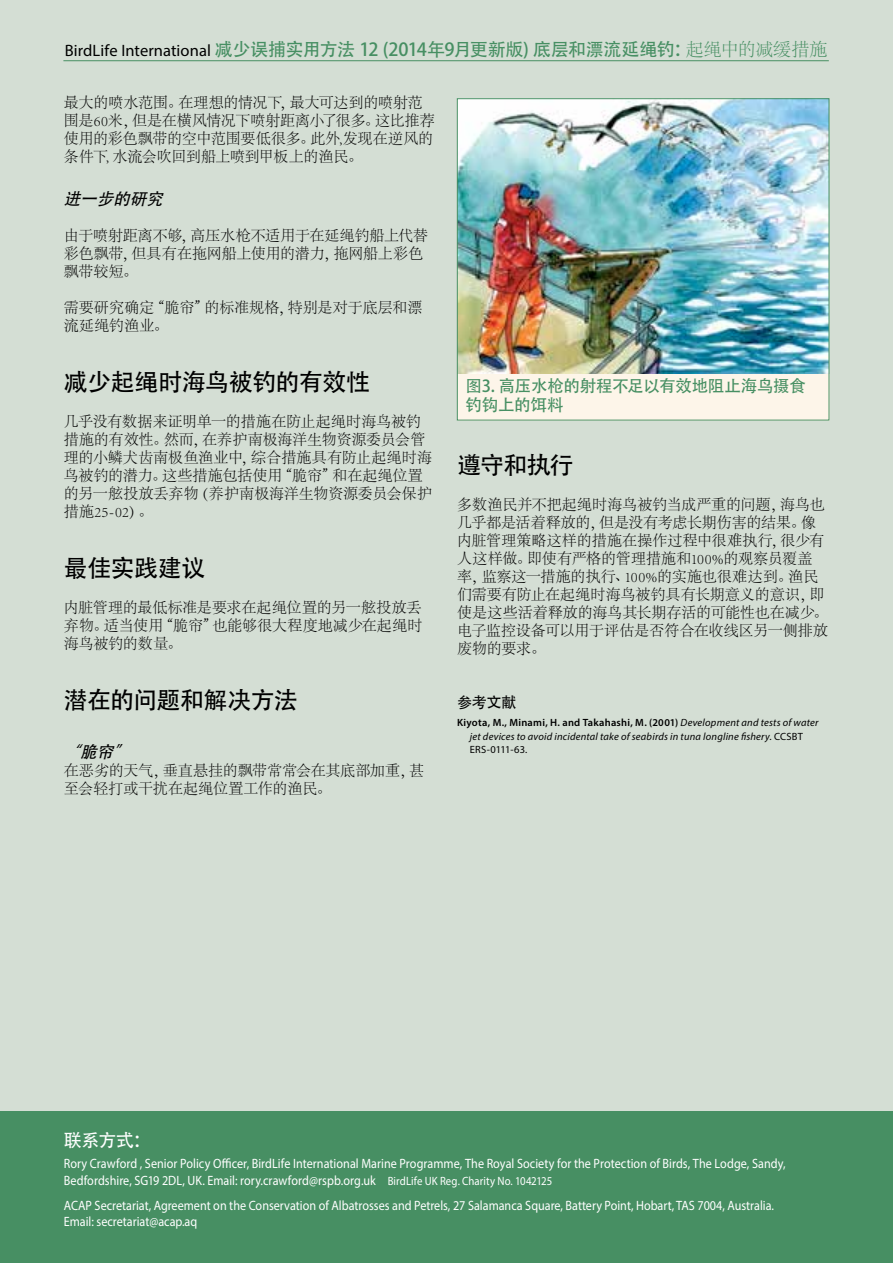
<style>
.page{position:relative;width:893px;height:1263px;background:#fff}
.page>*{position:absolute;margin:0;border:0;box-sizing:border-box;transform-origin:0 0}
.t1{font:24px "Adobe Heiti Std";letter-spacing:-.025em;color:#000}
.t2{font:18px "Adobe Heiti Std";letter-spacing:-.03em;color:#478f63}
.t3{font:18px "Adobe Heiti Std";color:#fff}
.t4{font:16.5px/19.5px "Adobe Heiti Std";letter-spacing:-.02em;color:#478f63}
.t5{font:italic 16.5px "Adobe Heiti Std";color:#000}
.t6{font:300 15px/18px "Adobe Song Std";letter-spacing:-.005em;color:#000}
.t7{font:15px "Adobe Heiti Std";color:#000}
.t8{font:13.5px/16.5px "Myriad Pro";color:#fff;scale:.9 1}
.t9{font:italic 10.5px/13.5px "Myriad Pro";letter-spacing:.02em;color:#000}
.s1{font-family:"Myriad Pro";font-size:16.5px;color:#000}
.s2{font-family:"Adobe Song Std";font-weight:300}
.s3{font-weight:600;font-style:normal}
.s4{font-style:normal}
.s5{font-size:12px}
</style>
<div class="page">
<div style="left:0;top:0;width:893px;height:1167px;background:#d4ded4"></div>
<img style="left:457px;top:98px;width:371px;height:276px">
<div style="left:457px;top:374px;width:372px;height:46px;background:#fdf5e9"></div>
<div style="left:0;top:1111px;width:893px;height:152px;background:#478f63"></div>
<hr style="left:63px;top:60px;width:766px;height:1px;background:#478f63">
<p class="t2" style="left:65px;top:39px;width:764px"><span class="s1">BirdLife International</span> 减少误捕实用方法 12 (2014年9月更新版) 底层和漂流延绳钓：<span class="s2">起绳中的减缓措施</span></p>
<p class="t6" style="left:64px;top:94px;width:373px">最大的喷水范围。在理想的情况下，最大可达到的喷射范围是60米，但是在横风情况下喷射距离小了很多。这比推荐使用的彩色飘带的空中范围要低很多。此外,发现在逆风的条件下, 水流会吹回到船上喷到甲板上的渔民。</p>
<p class="t5" style="left:64px;top:189px;width:105px">进一步的研究</p>
<p class="t6" style="left:64px;top:227px;width:366px">由于喷射距离不够，高压水枪不适用于在延绳钓船上代替彩色飘带，但具有在拖网船上使用的潜力，拖网船上彩色飘带较短。</p>
<p class="t6" style="left:64px;top:299px;width:360px">需要研究确定“脆帘”的标准规格，特别是对于底层和漂流延绳钓渔业。</p>
<h1 class="t1" style="left:64px;top:367px;width:308px">减少起绳时海鸟被钓的有效性</h1>
<p class="t6" style="left:64px;top:413px;width:370px">几乎没有数据来证明单一的措施在防止起绳时海鸟被钓措施的有效性。然而，在养护南极海洋生物资源委员会管理的小鳞犬齿南极鱼渔业中，综合措施具有防止起绳时海鸟被钓的潜力。这些措施包括使用“脆帘”和在起绳位置的另一舷投放丢弃物（养护南极海洋生物资源委员会保护措施25-02）。</p>
<h1 class="t1" style="left:64px;top:553px;width:143px">最佳实践建议</h1>
<p class="t6" style="left:64px;top:599px;width:360px;text-align:justify">内脏管理的最低标准是要求在起绳位置的另一舷投放丢弃物。适当使用“脆帘”也能够很大程度地减少在起绳时海鸟被钓的数量。</p>
<h1 class="t1" style="left:64px;top:685px;width:236px">潜在的问题和解决方法</h1>
<p class="t5" style="left:64px;top:742px;width:72px">“脆帘”</p>
<p class="t6" style="left:64px;top:762px;width:362px">在恶劣的天气，垂直悬挂的飘带常常会在其底部加重，甚至会轻打或干扰在起绳位置工作的渔民。</p>
<p class="t4" style="left:466px;top:376px;width:342px">图3. 高压水枪的射程不足以有效地阻止海鸟摄食钓钩上的饵料</p>
<h1 class="t1" style="left:457px;top:451px;width:118px">遵守和执行</h1>
<p class="t6" style="left:457px;top:496px;width:373px">多数渔民并不把起绳时海鸟被钓当成严重的问题，海鸟也几乎都是活着释放的，但是没有考虑长期伤害的结果。像内脏管理策略这样的措施在操作过程中很难执行，很少有人这样做。即使有严格的管理措施和100%的观察员覆盖率，监察这一措施的执行、100%的实施也很难达到。渔民们需要有防止在起绳时海鸟被钓具有长期意义的意识，即使是这些活着释放的海鸟其长期存活的可能性也在减少。电子监控设备可以用于评估是否符合在收线区另一侧排放废物的要求。</p>
<p class="t7" style="left:457px;top:694px;width:61px">参考文献</p>
<p class="t9" style="left:470px;top:716px;width:350px;text-indent:-13px"><span class="s3">Kiyota, M., Minami, H. and Takahashi, M. (2001)</span> Development and tests of water jet devices to avoid incidental take of seabirds in tuna longline fishery<span class="s4">. CCSBT<br>ERS-0111-63.</span></p>
<p class="t3" style="left:64px;top:1130px;width:89px">联系方式：</p>
<p class="t8" style="left:64px;top:1155px;width:803px">Rory Crawford , Senior Policy Officer, BirdLife International Marine Programme, The Royal Society for the Protection of Birds, The Lodge, Sandy,<br>Bedfordshire, SG19 2DL, UK. Email: rory.crawford@rspb.org.uk <span class="s5">BirdLife UK Reg. Charity No. 1042125</span></p>
<p class="t8" style="left:64px;top:1196px;width:791px">ACAP Secretariat, Agreement on the Conservation of Albatrosses and Petrels, 27 Salamanca Square, Battery Point, Hobart, TAS 7004, Australia.<br>Email: secretariat@acap.aq</p>
</div>
